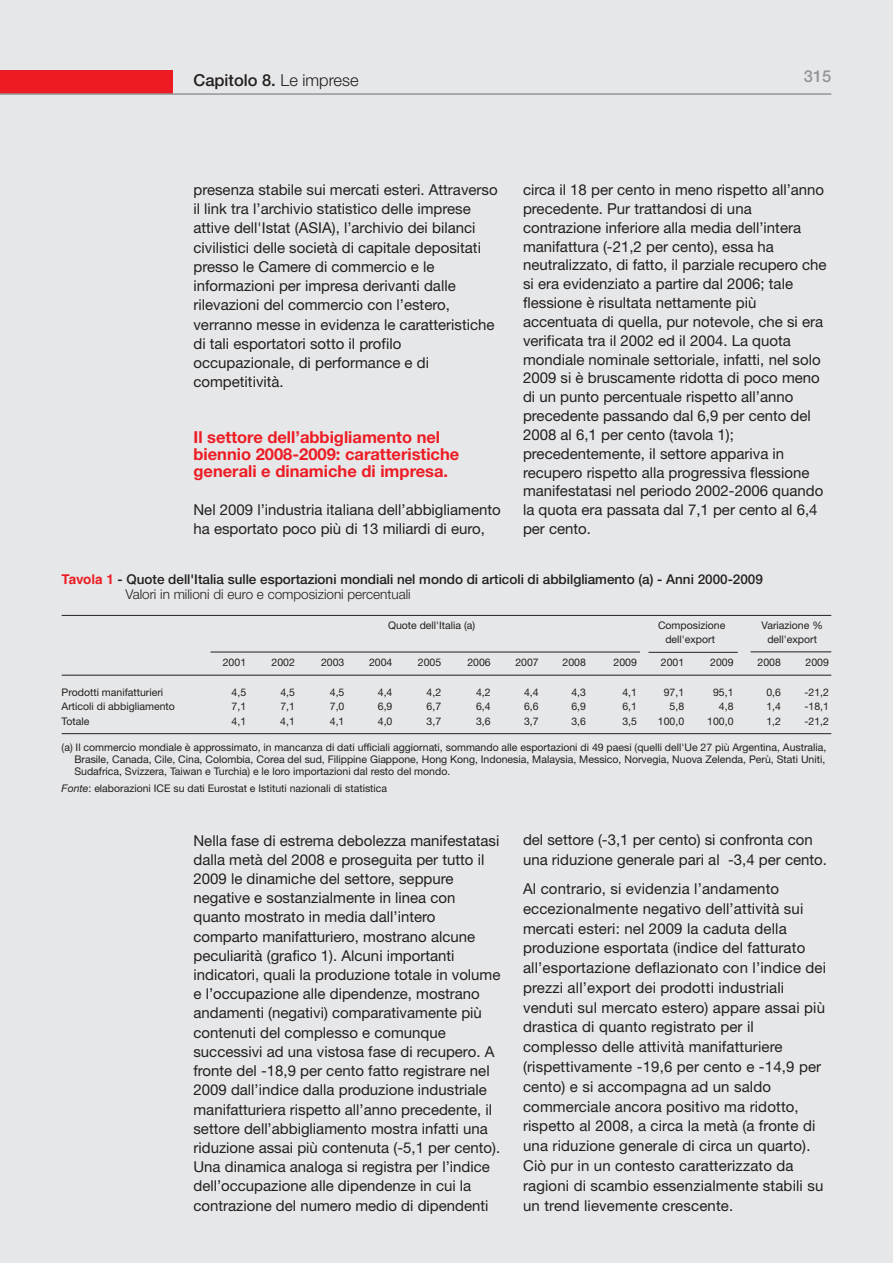
<style>
.page{position:relative;width:893px;height:1263px;background:#e6e7e8}
.page>*{position:absolute;margin:0;border:0;box-sizing:border-box;transform-origin:0 0}
.t1{font:700 16.5px/17px "Helvetica Neue";color:#ed1c24}
.t2{font:500 16.5px "Helvetica Neue";color:#231f20}
.t3{font:500 16.5px "Helvetica Neue";color:#939598}
.t4{font:15px/19.2px "Helvetica Neue";color:#231f20}
.t5{font:500 13.5px/15px "Helvetica Neue";color:#231f20}
.t6{font:10.5px/12px "Helvetica Neue";color:#231f20;text-align:justify}
.s1{font-weight:300}
.s2{font-family:"Helvetica";font-weight:700;color:#ed1c24}
.s3{font-style:italic}
</style>
<div class="page">
<div style="left:0;top:70px;width:172px;height:24px;background:#ed1c24"></div>
<hr style="left:0;top:93px;width:831px;height:2px;background:#939598">
<hr style="left:62px;top:615px;width:769px;height:1px;background:#231f20">
<hr style="left:750px;top:651px;width:81px;height:1px;background:#231f20">
<hr style="left:210px;top:652px;width:430px;height:1px;background:#231f20">
<hr style="left:648px;top:652px;width:90px;height:1px;background:#231f20">
<hr style="left:62px;top:675px;width:769px;height:1px;background:#231f20">
<hr style="left:62px;top:733px;width:769px;height:1px;background:#231f20">
<p class="t2" style="left:193px;top:74px;width:167px">Capitolo 8. <span class="s1">Le imprese</span></p>
<p class="t3" style="left:804px;top:70px;width:29px">315</p>
<p class="t4" style="left:193px;top:182px;width:306px">presenza stabile sui mercati esteri. Attraverso il link tra l’archivio statistico delle imprese attive dell'Istat (ASIA), l’archivio dei bilanci civilistici delle società di capitale depositati presso le Camere di commercio e le informazioni per impresa derivanti dalle rilevazioni del commercio con l’estero, verranno messe in evidenza le caratteristiche di tali esportatori sotto il profilo occupazionale, di performance e di competitività.</p>
<p class="t1" style="left:193px;top:430px;width:267px">Il settore dell’abbigliamento nel biennio 2008-2009: caratteristiche generali e dinamiche di impresa.</p>
<p class="t4" style="left:193px;top:502px;width:309px">Nel 2009 l’industria italiana dell’abbigliamento ha esportato poco più di 13 miliardi di euro,</p>
<p class="t4" style="left:523px;top:182px;width:305px">circa il 18 per cento in meno rispetto all’anno precedente. Pur trattandosi di una contrazione inferiore alla media dell’intera manifattura (-21,2 per cento), essa ha neutralizzato, di fatto, il parziale recupero che si era evidenziato a partire dal 2006; tale flessione è risultata nettamente più accentuata di quella, pur notevole, che si era verificata tra il 2002 ed il 2004. La quota mondiale nominale settoriale, infatti, nel solo 2009 si è bruscamente ridotta di poco meno di un punto percentuale rispetto all’anno precedente passando dal 6,9 per cento del 2008 al 6,1 per cento (tavola 1); precedentemente, il settore appariva in recupero rispetto alla progressiva flessione manifestatasi nel periodo 2002-2006 quando la quota era passata dal 7,1 per cento al 6,4 per cento.</p>
<p class="t5" style="left:125px;top:573px;width:639px;text-indent:-64px"><span class="s2">Tavola 1</span> - Quote dell'Italia sulle esportazioni mondiali nel mondo di articoli di abbilgliamento (a) - Anni 2000-2009<br><span class="s1">Valori in milioni di euro e composizioni percentuali</span></p>
<p class="t6" style="left:388px;top:620px;width:89px">Quote dell'Italia (a)</p>
<p class="t6" style="left:658px;top:620px;width:69px">Composizione</p>
<p class="t6" style="left:762px;top:620px;width:63px">Variazione %</p>
<p class="t6" style="left:665px;top:634px;width:51px">dell'export</p>
<p class="t6" style="left:767px;top:634px;width:51px">dell'export</p>
<p class="t6" style="left:223px;top:658px;width:25px">2001</p>
<p class="t6" style="left:272px;top:658px;width:25px">2002</p>
<p class="t6" style="left:321px;top:658px;width:25px">2003</p>
<p class="t6" style="left:369px;top:658px;width:25px">2004</p>
<p class="t6" style="left:418px;top:658px;width:25px">2005</p>
<p class="t6" style="left:467px;top:658px;width:25px">2006</p>
<p class="t6" style="left:515px;top:658px;width:25px">2007</p>
<p class="t6" style="left:563px;top:658px;width:25px">2008</p>
<p class="t6" style="left:614px;top:658px;width:25px">2009</p>
<p class="t6" style="left:661px;top:658px;width:25px">2001</p>
<p class="t6" style="left:710px;top:658px;width:25px">2009</p>
<p class="t6" style="left:758px;top:658px;width:25px">2008</p>
<p class="t6" style="left:806px;top:658px;width:25px">2009</p>
<p class="t6" style="left:62px;top:687px;width:103px">Prodotti manifatturieri</p>
<p class="t6" style="left:232px;top:687px;width:16px">4,5</p>
<p class="t6" style="left:280px;top:687px;width:16px">4,5</p>
<p class="t6" style="left:330px;top:687px;width:16px">4,5</p>
<p class="t6" style="left:378px;top:687px;width:16px">4,4</p>
<p class="t6" style="left:427px;top:687px;width:16px">4,2</p>
<p class="t6" style="left:476px;top:687px;width:16px">4,2</p>
<p class="t6" style="left:524px;top:687px;width:16px">4,4</p>
<p class="t6" style="left:571px;top:687px;width:16px">4,3</p>
<p class="t6" style="left:622px;top:687px;width:16px">4,1</p>
<p class="t6" style="left:664px;top:687px;width:22px">97,1</p>
<p class="t6" style="left:713px;top:687px;width:22px">95,1</p>
<p class="t6" style="left:766px;top:687px;width:16px">0,6</p>
<p class="t6" style="left:804px;top:687px;width:26px">-21,2</p>
<p class="t6" style="left:62px;top:701px;width:115px">Articoli di abbigliamento</p>
<p class="t6" style="left:232px;top:701px;width:16px">7,1</p>
<p class="t6" style="left:280px;top:701px;width:16px">7,1</p>
<p class="t6" style="left:330px;top:701px;width:16px">7,0</p>
<p class="t6" style="left:378px;top:701px;width:16px">6,9</p>
<p class="t6" style="left:427px;top:701px;width:16px">6,7</p>
<p class="t6" style="left:476px;top:701px;width:16px">6,4</p>
<p class="t6" style="left:524px;top:701px;width:16px">6,6</p>
<p class="t6" style="left:571px;top:701px;width:16px">6,9</p>
<p class="t6" style="left:622px;top:701px;width:16px">6,1</p>
<p class="t6" style="left:670px;top:701px;width:16px">5,8</p>
<p class="t6" style="left:719px;top:701px;width:16px">4,8</p>
<p class="t6" style="left:766px;top:701px;width:16px">1,4</p>
<p class="t6" style="left:804px;top:701px;width:26px">-18,1</p>
<p class="t6" style="left:62px;top:716px;width:29px">Totale</p>
<p class="t6" style="left:232px;top:716px;width:16px">4,1</p>
<p class="t6" style="left:280px;top:716px;width:16px">4,1</p>
<p class="t6" style="left:330px;top:716px;width:16px">4,1</p>
<p class="t6" style="left:378px;top:716px;width:16px">4,0</p>
<p class="t6" style="left:427px;top:716px;width:16px">3,7</p>
<p class="t6" style="left:476px;top:716px;width:16px">3,6</p>
<p class="t6" style="left:524px;top:716px;width:16px">3,7</p>
<p class="t6" style="left:571px;top:716px;width:16px">3,6</p>
<p class="t6" style="left:622px;top:716px;width:16px">3,5</p>
<p class="t6" style="left:658px;top:716px;width:28px">100,0</p>
<p class="t6" style="left:707px;top:716px;width:28px">100,0</p>
<p class="t6" style="left:766px;top:716px;width:16px">1,2</p>
<p class="t6" style="left:804px;top:716px;width:26px">-21,2</p>
<p class="t6" style="left:74px;top:743px;width:754px;text-indent:-13px">(a) Il commercio mondiale è approssimato, in mancanza di dati ufficiali aggiornati, sommando alle esportazioni di 49 paesi (quelli dell'Ue 27 più Argentina, Australia, Brasile, Canada, Cile, Cina, Colombia, Corea del sud, Filippine Giappone, Hong Kong, Indonesia, Malaysia, Messico, Norvegia, Nuova Zelenda, Perù, Stati Uniti, Sudafrica, Svizzera, Taiwan e Turchia) e le loro importazioni dal resto del mondo.</p>
<p class="t6" style="left:62px;top:783px;width:327px"><span class="s3">Fonte</span>: elaborazioni ICE su dati Eurostat e Istituti nazionali di statistica</p>
<p class="t4" style="left:193px;top:832px;width:308px">Nella fase di estrema debolezza manifestatasi dalla metà del 2008 e proseguita per tutto il 2009 le dinamiche del settore, seppure negative e sostanzialmente in linea con quanto mostrato in media dall’intero comparto manifatturiero, mostrano alcune peculiarità (grafico 1). Alcuni importanti indicatori, quali la produzione totale in volume e l’occupazione alle dipendenze, mostrano andamenti (negativi) comparativamente più contenuti del complesso e comunque successivi ad una vistosa fase di recupero. A fronte del -18,9 per cento fatto registrare nel 2009 dall’indice dalla produzione industriale manifatturiera rispetto all’anno precedente, il settore dell’abbigliamento mostra infatti una riduzione assai più contenuta (-5,1 per cento).<br>Una dinamica analoga si registra per l’indice dell’occupazione alle dipendenze in cui la contrazione del numero medio di dipendenti</p>
<p class="t4" style="left:523px;top:832px;width:305px;line-height:19.8px">del settore (-3,1 per cento) si confronta con una riduzione generale pari al -3,4 per cento.</p>
<p class="t4" style="left:523px;top:880px;width:305px;line-height:19.8px">Al contrario, si evidenzia l’andamento eccezionalmente negativo dell’attività sui mercati esteri: nel 2009 la caduta della produzione esportata (indice del fatturato all’esportazione deflazionato con l’indice dei prezzi all’export dei prodotti industriali venduti sul mercato estero) appare assai più drastica di quanto registrato per il complesso delle attività manifatturiere (rispettivamente -19,6 per cento e -14,9 per cento) e si accompagna ad un saldo commerciale ancora positivo ma ridotto, rispetto al 2008, a circa la metà (a fronte di una riduzione generale di circa un quarto).<br>Ciò pur in un contesto caratterizzato da ragioni di scambio essenzialmente stabili su un trend lievemente crescente.</p>
</div>
